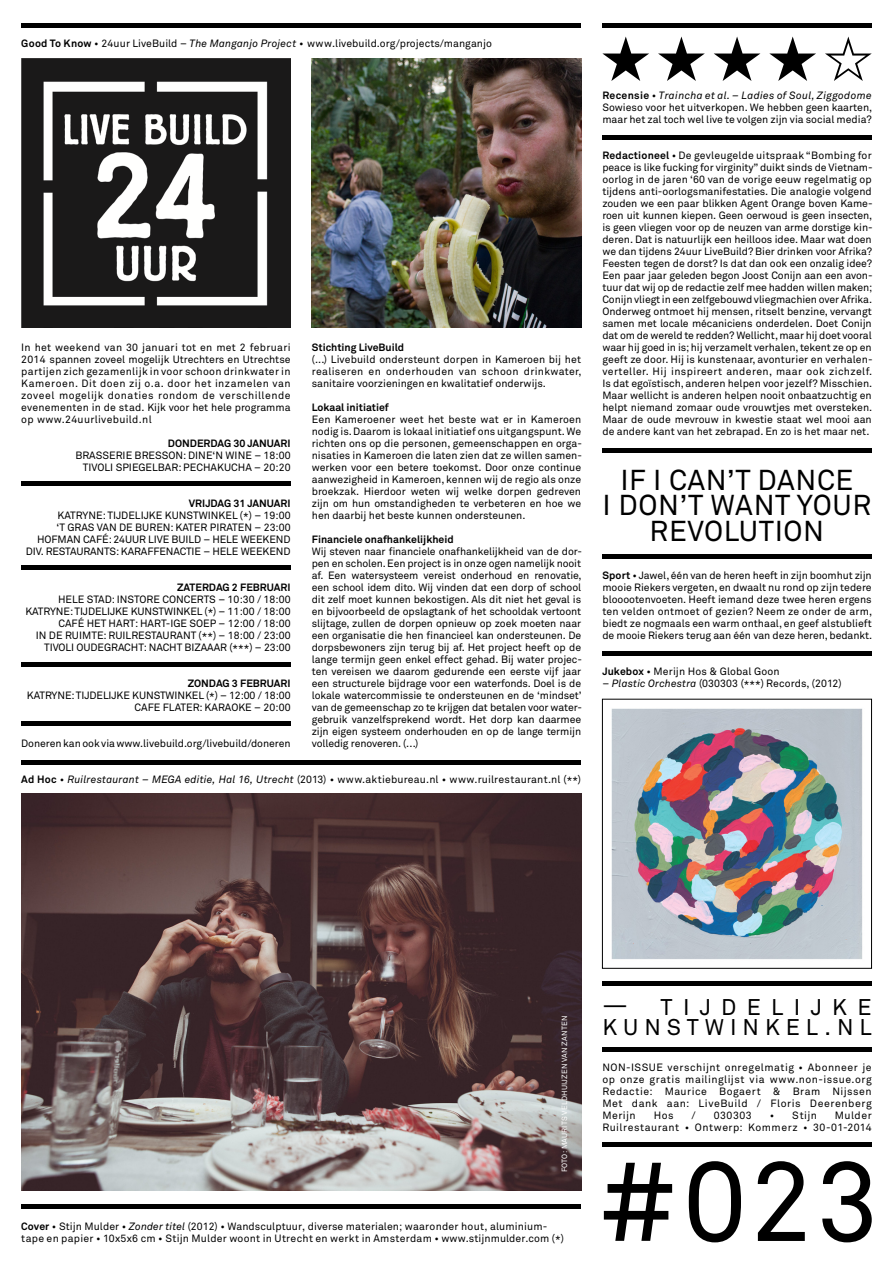
<style>
.page{position:relative;width:893px;height:1263px;background:#fff}
.page>*{position:absolute;margin:0;border:0;box-sizing:border-box;transform-origin:0 0}
.t1{font:112.5px "Akkurat";color:#000}
.t2{font:28.5px/25.5px "Akkurat";letter-spacing:.02em;color:#000;text-align:center}
.t3{font:22.5px "Akkurat";letter-spacing:.265em;color:#000}
.t4{font:22.5px "Akkurat";letter-spacing:.46em;color:#000}
.t5{font:10.5px/12px "Akkurat";color:#000;text-align:justify}
.t6{font:10.5px/12px "Akkurat";letter-spacing:.045em;color:#000}
.t7{font:700 10.5px "Akkurat";color:#000}
.t8{font:italic 10.5px "Akkurat";letter-spacing:.03em;color:#000}
.t9{font:7.5px "Akkurat";letter-spacing:.02em;color:#fff}
.s1{font-weight:700}
.s2{font-style:italic}
.s3{font-weight:700;font-style:normal}
.s4{font-style:normal}
</style>
<div class="page">
<hr style="left:21px;top:23px;width:560px;height:4px;background:#000">
<hr style="left:21px;top:760px;width:560px;height:4px;background:#000">
<hr style="left:602px;top:23px;width:270px;height:4px;background:#000">
<hr style="left:602px;top:555px;width:270px;height:4px;background:#000">
<div style="left:602px;top:651px;width:270px;height:5px;background:#000"></div>
<hr style="left:602px;top:449px;width:270px;height:4px;background:#000">
<hr style="left:602px;top:1047px;width:270px;height:4px;background:#000">
<hr style="left:602px;top:1142px;width:270px;height:4px;background:#000">
<hr style="left:602px;top:135px;width:270px;height:4px;background:#000">
<svg style="left:602px;top:37px;width:47px;height:44px"></svg>
<svg style="left:658px;top:37px;width:47px;height:44px"></svg>
<svg style="left:714px;top:37px;width:46px;height:44px"></svg>
<svg style="left:769px;top:37px;width:47px;height:44px"></svg>
<svg style="left:825px;top:37px;width:47px;height:44px"></svg>
<div style="left:602px;top:981px;width:270px;height:5px;background:#000"></div>
<img style="left:21px;top:793px;width:560px;height:398px">
<img style="left:611px;top:708px;width:252px;height:251px">
<div style="left:602px;top:699px;width:270px;height:269px;border:1px solid #000"></div>
<img style="left:21px;top:59px;width:270px;height:269px">
<img style="left:312px;top:59px;width:269px;height:269px">
<hr style="left:21px;top:722px;width:270px;height:4px;background:#000">
<hr style="left:21px;top:663px;width:270px;height:4px;background:#000">
<hr style="left:21px;top:565px;width:270px;height:4px;background:#000">
<hr style="left:21px;top:482px;width:270px;height:4px;background:#000">
<hr style="left:21px;top:1204px;width:560px;height:4px;background:#000">
<p class="t5" style="left:21px;top:37px;width:472px"><span class="s1">Good To Know</span> • 24uur LiveBuild – <span class="s2">The Manganjo Project</span> • www.livebuild.org/projects/manganjo</p>
<p class="t5" style="left:21px;top:341px;width:271px">In het weekend van 30 januari tot en met 2 februari 2014 spannen zoveel mogelijk Utrechters en Utrechtse partijen zich gezamenlijk in voor schoon drinkwater in Kameroen. Dit doen zij o.a. door het inzamelen van zoveel mogelijk donaties rondom de verschillende evenementen in de stad. Kijk voor het hele programma op www.24uurlivebuild.nl</p>
<p class="t7" style="left:168px;top:436px;width:124px">DONDERDAG 30 JANUARI</p>
<p class="t5" style="left:75px;top:449px;width:217px;text-align:right">BRASSERIE BRESSON: DINE‘N WINE – 18:00<br>TIVOLI SPIEGELBAR: PECHAKUCHA – 20:20</p>
<p class="t7" style="left:189px;top:496px;width:103px">VRIJDAG 31 JANUARI</p>
<p class="t5" style="left:37px;top:509px;width:255px;text-align:right">KATRYNE: TIJDELIJKE KUNSTWINKEL (*) – 19:00<br>‘T GRAS VAN DE BUREN: KATER PIRATEN – 23:00<br>HOFMAN CAFÉ: 24UUR LIVE BUILD – HELE WEEKEND</p>
<p class="t5" style="left:26px;top:545px;width:266px">DIV. RESTAURANTS: KARAFFENACTIE – HELE WEEKEND</p>
<p class="t7" style="left:177px;top:580px;width:115px">ZATERDAG 2 FEBRUARI</p>
<p class="t5" style="left:25px;top:593px;width:267px;text-align:right">HELE STAD: INSTORE CONCERTS – 10:30 / 18:00<br>KATRYNE: TIJDELIJKE KUNSTWINKEL (*) – 11:00 / 18:00<br>CAFÉ HET HART: HART-IGE SOEP – 12:00 / 18:00<br>IN DE RUIMTE: RUILRESTAURANT (**) – 18:00 / 23:00<br>TIVOLI OUDEGRACHT: NACHT BIZAAAR (***) – 23:00</p>
<p class="t7" style="left:188px;top:676px;width:104px">ZONDAG 3 FEBRUARI</p>
<p class="t5" style="left:27px;top:689px;width:265px;text-align:right">KATRYNE: TIJDELIJKE KUNSTWINKEL (*) – 12:00 / 18:00<br>CAFE FLATER: KARAOKE – 20:00</p>
<p class="t5" style="left:21px;top:737px;width:271px">Doneren kan ook via www.livebuild.org/livebuild/doneren</p>
<p class="t7" style="left:312px;top:340px;width:94px">Stichting LiveBuild</p>
<p class="t5" style="left:312px;top:353px;width:271px">(...) Livebuild ondersteunt dorpen in Kameroen bij het realiseren en onderhouden van schoon drinkwater, sanitaire voorzieningen en kwalitatief onderwijs.</p>
<p class="t7" style="left:312px;top:400px;width:79px">Lokaal initiatief</p>
<p class="t5" style="left:312px;top:413px;width:272px">Een Kameroener weet het beste wat er in Kameroen nodig is. Daarom is lokaal initiatief ons uitgangspunt. We richten ons op die personen, gemeenschappen en orga&shy;nisaties in Kameroen die laten zien dat ze willen samen&shy;werken voor een betere toekomst. Door onze continue aanwezigheid in Kameroen, kennen wij de regio als onze broekzak. Hierdoor weten wij welke dorpen gedreven zijn om hun omstandigheden te verbeteren en hoe we hen daarbij het beste kunnen ondersteunen.</p>
<p class="t7" style="left:312px;top:532px;width:143px">Financiele onafhankelijkheid</p>
<p class="t5" style="left:312px;top:545px;width:272px">Wij steven naar financiele onafhankelijkheid van de dor&shy;pen en scholen. Een project is in onze ogen namelijk nooit af. Een watersysteem vereist onderhoud en renovatie, een school idem dito. Wij vinden dat een dorp of school dit zelf moet kunnen bekostigen. Als dit niet het geval is en bijvoorbeeld de opslagtank of het schooldak vertoont slijtage, zullen de dorpen opnieuw op zoek moeten naar een organisatie die hen financieel kan ondersteunen. De dorpsbewoners zijn terug bij af. Het project heeft op de lange termijn geen enkel effect gehad. Bij water projec&shy;ten vereisen we daarom gedurende een eerste vijf jaar een structurele bijdrage voor een waterfonds. Doel is de lokale watercommissie te ondersteunen en de ‘mindset’ van de gemeenschap zo te krijgen dat betalen voor water&shy;gebruik vanzelfsprekend wordt. Het dorp kan daarmee zijn eigen systeem onderhouden en op de lange termijn volledig renoveren. (...)</p>
<p class="t5" style="left:21px;top:773px;width:561px"><span class="s1">Ad Hoc</span> • <span class="s2">Ruilrestaurant – MEGA editie, Hal 16, Utrecht</span> (2013) • www.aktiebureau.nl • www.ruilrestaurant.nl (**)</p>
<p class="t8" style="left:602px;top:88px;width:271px"><span class="s3">Recensie</span> <span class="s4">•</span> Traincha et al. – Ladies of Soul, Ziggodome</p>
<p class="t5" style="left:602px;top:101px;width:271px">Sowieso voor het uitverkopen. We hebben geen kaarten, maar het zal toch wel live te volgen zijn via social media?</p>
<p class="t5" style="left:602px;top:149px;width:272px"><span class="s1">Redactioneel</span> • De gevleugelde uitspraak “Bombing for peace is like fucking for virginity” duikt sinds de Vietnam&shy;oorlog in de jaren ‘60 van de vorige eeuw regelmatig op tijdens anti-oorlogsmanifestaties. Die analogie volgend zouden we een paar blikken Agent Orange boven Kame&shy;roen uit kunnen kiepen. Geen oerwoud is geen insecten, is geen vliegen voor op de neuzen van arme dorstige kin&shy;deren. Dat is natuurlijk een heilloos idee. Maar wat doen we dan tijdens 24uur LiveBuild? Bier drinken voor Afrika?<br>Feesten tegen de dorst? Is dat dan ook een onzalig idee?<br>Een paar jaar geleden begon Joost Conijn aan een avon&shy;tuur dat wij op de redactie zelf mee hadden willen maken; Conijn vliegt in een zelfgebouwd vliegmachien over Afrika.<br>Onderweg ontmoet hij mensen, ritselt benzine, vervangt samen met locale mécaniciens onderdelen. Doet Conijn dat om de wereld te redden? Wellicht, maar hij doet vooral waar hij goed in is; hij verzamelt verhalen, tekent ze op en geeft ze door. Hij is kunstenaar, avonturier en verhalen&shy;verteller. Hij inspireert anderen, maar ook zichzelf.<br>Is dat egoïstisch, anderen helpen voor jezelf? Misschien.<br>Maar wellicht is anderen helpen nooit onbaatzuchtig en helpt niemand zomaar oude vrouwtjes met oversteken.<br>Maar de oude mevrouw in kwestie staat wel mooi aan de andere kant van het zebrapad. En zo is het maar net.</p>
<p class="t2" style="left:620px;top:467px;width:235px">IF I CAN’T DANCE</p>
<p class="t2" style="left:602px;top:492px;width:271px">I DON’T WANT YOUR<br>REVOLUTION</p>
<p class="t5" style="left:602px;top:569px;width:271px"><span class="s1">Sport</span> • Jawel, één van de heren heeft in zijn boomhut zijn mooie Riekers vergeten, en dwaalt nu rond op zijn tedere blooootenvoeten. Heeft iemand deze twee heren ergens ten velden ontmoet of gezien? Neem ze onder de arm, biedt ze nogmaals een warm onthaal, en geef alstublieft de mooie Riekers terug aan één van deze heren, bedankt.</p>
<p class="t5" style="left:602px;top:665px;width:179px"><span class="s1">Jukebox</span> • Merijn Hos &amp; Global Goon</p>
<p class="t5" style="left:602px;top:677px;width:241px">– <span class="s2">Plastic Orchestra</span> (030303 (***) Records, (2012)</p>
<p class="t9" style="left:560px;top:1172px;width:158px;rotate:-90deg">FOTO: MAURITS VELDHUIJZEN VAN ZANTEN</p>
<p class="t5" style="left:21px;top:1220px;width:544px"><span class="s1">Cover</span> • Stijn Mulder • <span class="s2">Zonder titel</span> (2012) • Wandsculptuur, diverse materialen; waaronder hout, aluminium&shy;tape en papier • 10x5x6 cm • Stijn Mulder woont in Utrecht en werkt in Amsterdam • www.stijnmulder.com (*)</p>
<p class="t4" style="left:602px;top:993px;width:270px">— TIJDELIJKE</p>
<p class="t3" style="left:602px;top:1013px;width:271px">KUNSTWINKEL.NL</p>
<p class="t6" style="left:602px;top:1061px;width:271px">NON-ISSUE verschijnt onregelmatig • Abonneer je</p>
<p class="t6" style="left:602px;top:1073px;width:271px">op onze gratis mailinglijst via www.non-issue.org</p>
<p class="t6" style="left:602px;top:1085px;width:271px">Redactie: Maurice Bogaert &amp; Bram Nijssen<br>Met dank aan: LiveBuild / Floris Deerenberg</p>
<p class="t5" style="left:602px;top:1109px;width:35px">Merijn</p>
<p class="t5" style="left:654px;top:1109px;width:21px">Hos</p>
<p class="t5" style="left:692px;top:1109px;width:6px">/</p>
<p class="t5" style="left:714px;top:1109px;width:39px">030303</p>
<p class="t5" style="left:770px;top:1109px;width:49px">• Stijn</p>
<p class="t5" style="left:835px;top:1109px;width:38px">Mulder</p>
<p class="t6" style="left:602px;top:1121px;width:271px">Ruilrestaurant • Ontwerp: Kommerz • 30-01-2014</p>
<p class="t1" style="left:595px;top:1131px;width:285px">#023</p>
</div>
